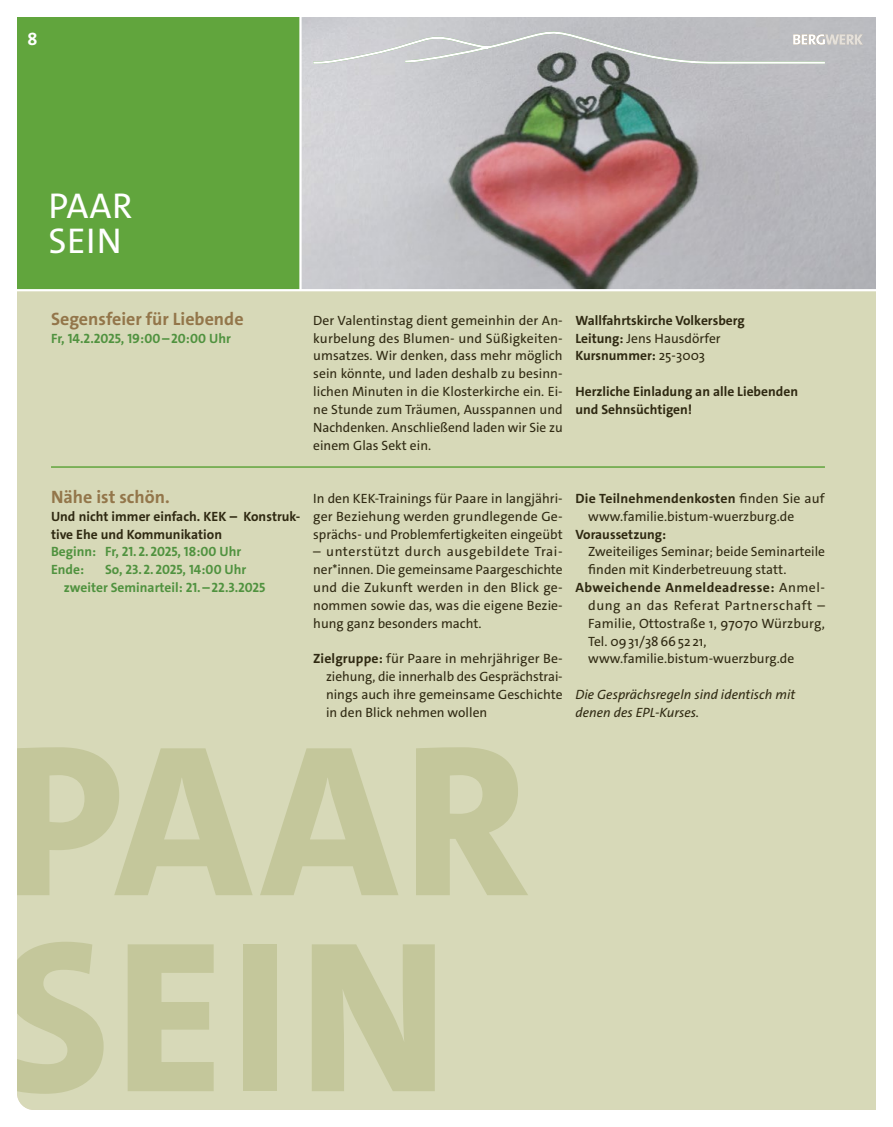
<style>
.page{position:relative;width:893px;height:1127px;background:#fff}
.page>*{position:absolute;margin:0;border:0;box-sizing:border-box;transform-origin:0 0}
.t1{font:800 217.5px/195.9px "The Sans C4 s";letter-spacing:.025em;color:#c4c79b}
.t2{font:36px/35.7px "The Sans C4 s";letter-spacing:.015em;color:#fff}
.t3{font:700 18px "The Sans C4 s";color:#93764a}
.t4{font:700 18px "The Sans C4 s";color:#fff}
.t5{font:13.5px/17.9px "The Sans C4 s";color:#2f2912;text-align:justify}
.t6{font:700 13.5px/17.9px "The Sans C4 s";color:#2f2912}
.t7{font:700 13.5px/17.9px "The Sans C4 s";color:#50923f}
.t8{font:italic 13.5px/17.9px "The Sans C4 s";color:#2f2912}
.t9{font:700 13.5px "The Sans C4 s";letter-spacing:.03em;color:#2f2912}
.t10{font:13.5px "The Sans C4 s";letter-spacing:.035em;color:#2f2912}
.s1{font-weight:400}
.s2{font-weight:700}
</style>
<div class="page">
<div style="left:17px;top:291px;width:859px;height:819px;background:#d7d9b8"></div>
<div style="left:17px;top:17px;width:283px;height:273px;background:#61a53d"></div>
<hr style="left:51px;top:466px;width:774px;height:2px;background:#61a53d">
<img style="left:302px;top:17px;width:574px;height:272px">
<hr style="left:299px;top:12px;width:3px;height:278px;background:#fff">
<hr style="left:9px;top:289px;width:881px;height:2px;background:#fff">
<svg style="left:311px;top:26px;width:552px;height:39px;background:#c1c2c5"></svg>
<h3 class="t4" style="left:28px;top:27px;width:12px">8</h3>
<h2 class="t2" style="left:49px;top:188px;width:85px">PAAR<br>SEIN</h2>
<h3 class="t3" style="left:51px;top:307px;width:194px">Segensfeier für Liebende</h3>
<p class="t7" style="left:51px;top:329px;width:181px">Fr, 14.2.2025, 19:00–20:00 Uhr</p>
<p class="t5" style="left:313px;top:311px;width:251px">Der Valentinstag dient gemeinhin der An&shy;kurbelung des Blumen- und Süßigkeiten&shy;umsatzes. Wir denken, dass mehr möglich sein könnte, und laden deshalb zu besinn&shy;lichen Minuten in die Klosterkirche ein. Ei&shy;ne Stunde zum Träumen, Ausspannen und Nachdenken. Anschließend laden wir Sie zu einem Glas Sekt ein.</p>
<p class="t6" style="left:575px;top:311px;width:171px">Wallfahrtskirche Volkersberg<br>Leitung: <span class="s1">Jens Hausdörfer<br></span>Kursnummer: <span class="s1">25-3003</span></p>
<p class="t6" style="left:575px;top:383px;width:224px">Herzliche Einladung an alle Liebenden und Sehnsüchtigen!</p>
<h3 class="t3" style="left:51px;top:485px;width:120px">Nähe ist schön.</h3>
<p class="t6" style="left:51px;top:507px;width:251px">Und nicht immer einfach. KEK – Konstruk&shy;tive Ehe und Kommunikation</p>
<p class="t7" style="left:51px;top:543px;width:192px">Beginn: Fr, 21. 2. 2025, 18:00 Uhr<br>Ende:</p>
<p class="t7" style="left:64px;top:561px;width:203px;text-indent:41px">So, 23. 2. 2025, 14:00 Uhr zweiter Seminarteil: 21.–22.3.2025</p>
<p class="t5" style="left:313px;top:490px;width:251px">In den KEK-Trainings für Paare in langjähri&shy;ger Beziehung werden grundlegende Ge&shy;sprächs- und Problemfertigkeiten eingeübt</p>
<p class="t5" style="left:313px;top:543px;width:251px">– unterstützt durch ausgebildete Trai&shy;ner*innen. Die gemeinsame Paargeschichte und die Zukunft werden in den Blick ge&shy;nommen sowie das, was die eigene Bezie&shy;hung ganz besonders macht.</p>
<p class="t5" style="left:326px;top:650px;width:238px;text-indent:-13px"><span class="s2">Zielgruppe:</span> für Paare in mehrjähriger Be&shy;ziehung, die innerhalb des Gesprächstrai&shy;nings auch ihre gemeinsame Geschichte in den Blick nehmen wollen</p>
<p class="t5" style="left:588px;top:490px;width:238px;text-indent:-13px"><span class="s2">Die Teilnehmendenkosten</span> finden Sie auf www.familie.bistum-wuerzburg.de</p>
<p class="t6" style="left:575px;top:525px;width:92px">Voraussetzung:</p>
<p class="t5" style="left:588px;top:543px;width:238px">Zweiteiliges Seminar; beide Seminarteile</p>
<p class="t5" style="left:588px;top:561px;width:200px">finden mit Kinderbetreuung statt.</p>
<p class="t9" style="left:575px;top:579px;width:251px">Abweichende Anmeldeadresse: <span class="s1">Anmel-</span></p>
<p class="t10" style="left:588px;top:597px;width:238px">dung an das Referat Partnerschaft –</p>
<p class="t5" style="left:588px;top:614px;width:238px">Familie, Ottostraße 1, 97070 Würzburg,</p>
<p class="t5" style="left:588px;top:632px;width:120px">Tel. 0931/386652 21,</p>
<p class="t5" style="left:588px;top:650px;width:207px">www.familie.bistum-wuerzburg.de</p>
<p class="t8" style="left:575px;top:686px;width:221px">Die Gesprächsregeln sind identisch mit denen des EPL-Kurses.</p>
<h1 class="t1" style="left:1px;top:725px;width:529px">PAAR<br>SEIN</h1>
</div>
